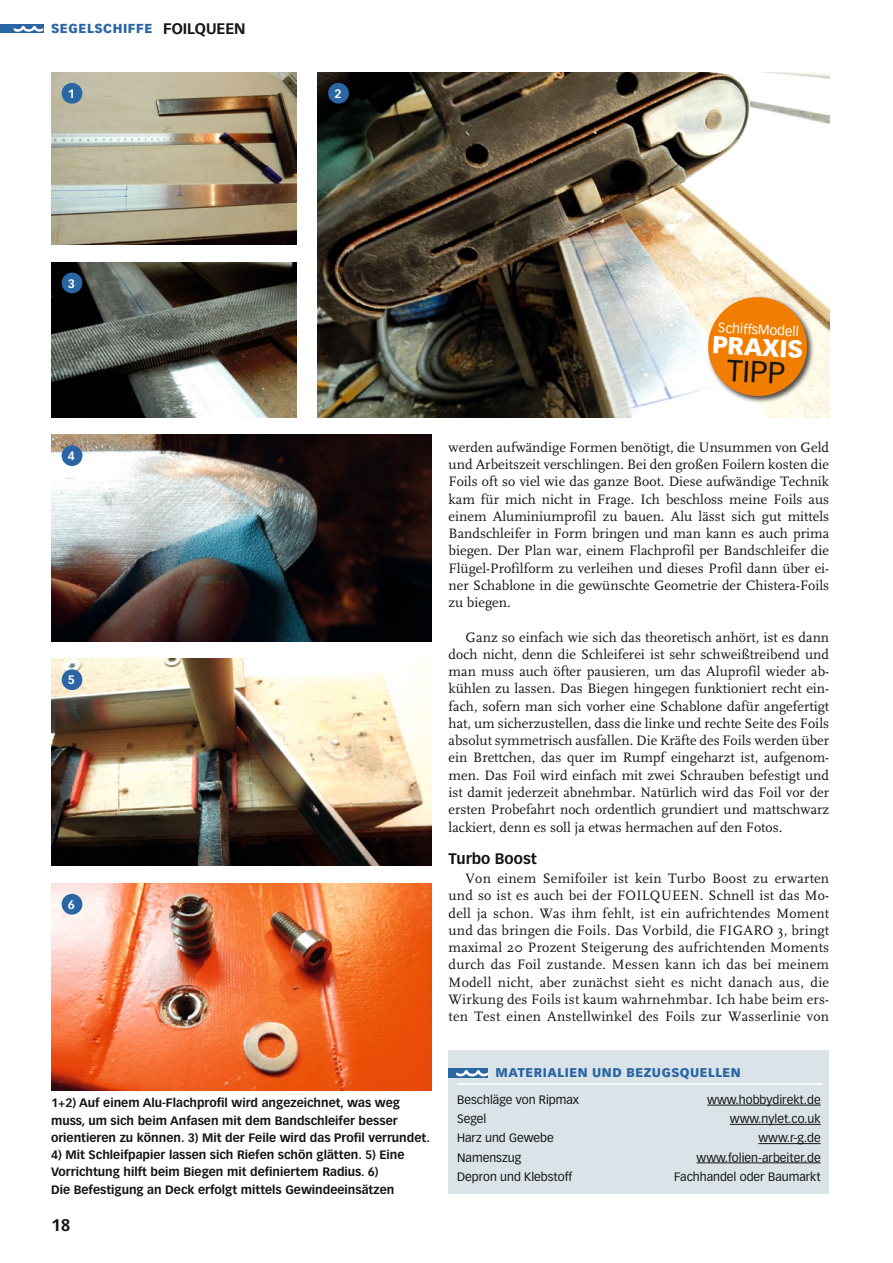
<style>
.page{position:relative;width:893px;height:1263px;background:#fff}
.page>*{position:absolute;margin:0;border:0;box-sizing:border-box;transform-origin:0 0}
.t1{font:30px "Vectora LT Std";color:#131413}
.t2{font:900 24px "Vectora LT Std";color:#fff}
.t3{font:700 16.5px "Vectora LT Std";color:#131413}
.t4{font:700 15px "Vectora LT Std";color:#131413}
.t5{font:14.25px/17.2px "FF Scala";color:#131413;text-align:justify}
.t6{font:13.35px "Vectora LT Std";color:#fff}
.t7{font:900 12.75px "Vectora LT Std";letter-spacing:.04em;color:#2a66a4}
.t8{font:900 12.45px "Vectora LT Std";letter-spacing:.04em;color:#2a66a4}
.t9{font:700 12px/17.2px "Vectora LT Std";color:#131413}
.t10{font:12px "Vectora LT Std";color:#131413}
.t11{font:700 12px "Vectora LT Std";color:#fff}
.s1{font-weight:700;font-size:15px;color:#131413}
</style>
<div class="page">
<div style="left:0;top:24px;width:43px;height:9px;background:#2a66a4"></div>
<svg style="left:14px;top:26px;width:29px;height:6px"></svg>
<div style="left:449px;top:1050px;width:380px;height:144px;background:#dae3e8"></div>
<hr style="left:707px;top:1105px;width:114px;height:1px;background:#131413">
<hr style="left:730px;top:1124px;width:91px;height:1px;background:#131413">
<hr style="left:758px;top:1143px;width:63px;height:1px;background:#131413">
<hr style="left:697px;top:1162px;width:124px;height:1px;background:#131413">
<hr style="left:457px;top:1083px;width:366px;height:2px;background:#fff">
<div style="left:449px;top:1068px;width:39px;height:10px;background:#2a66a4"></div>
<svg style="left:456px;top:1070px;width:32px;height:7px"></svg>
<img style="left:51px;top:72px;width:245px;height:173px">
<img style="left:317px;top:72px;width:512px;height:345px">
<img style="left:51px;top:262px;width:245px;height:155px">
<img style="left:51px;top:435px;width:381px;height:207px">
<img style="left:51px;top:659px;width:381px;height:207px">
<img style="left:51px;top:883px;width:381px;height:207px">
<div style="left:62px;top:83px;width:20px;height:21px;background:#2a66a4;border-radius:50%"></div>
<div style="left:328px;top:83px;width:21px;height:21px;background:#2a66a4;border-radius:50%"></div>
<div style="left:62px;top:273px;width:20px;height:20px;background:#2a66a4;border-radius:50%"></div>
<div style="left:62px;top:445px;width:20px;height:21px;background:#2a66a4;border-radius:50%"></div>
<div style="left:62px;top:669px;width:20px;height:21px;background:#2a66a4;border-radius:50%"></div>
<div style="left:62px;top:894px;width:20px;height:20px;background:#2a66a4;border-radius:50%"></div>
<div style="left:707px;top:296px;width:108px;height:108px;background:#131413;opacity:.75"></div>
<svg style="left:707px;top:296px;width:101px;height:101px;background:#eb9331"></svg>
<p class="t7" style="left:51px;top:21px;width:196px">SEGELSCHIFFE <span class="s1">FOILQUEEN</span></p>
<p class="t11" style="left:68px;top:86px;width:9px">1</p>
<p class="t11" style="left:334px;top:86px;width:9px">2</p>
<p class="t11" style="left:68px;top:276px;width:9px">3</p>
<p class="t6" style="left:719px;top:320px;width:82px;rotate:3deg">SchiffsModell</p>
<p class="t2" style="left:713px;top:329px;width:89px;rotate:3deg">PRA XIS</p>
<p class="t1" style="left:728px;top:353px;width:34px;rotate:3deg">Tipp</p>
<p class="t11" style="left:68px;top:449px;width:9px">4</p>
<p class="t11" style="left:68px;top:673px;width:9px">5</p>
<p class="t11" style="left:68px;top:897px;width:9px">6</p>
<p class="t9" style="left:51px;top:1094px;width:380px">1+2) Auf einem Alu-Flachprofil wird angezeichnet, was weg muss, um sich beim Anfasen mit dem Bandschleifer besser orientieren zu können. 3) Mit der Feile wird das Profil verrundet.</p>
<p class="t9" style="left:51px;top:1146px;width:355px">4) Mit Schleifpapier lassen sich Riefen schön glätten. 5) Eine<br>Vorrichtung hilft beim Biegen mit definiertem Radius. 6)<br>Die Befestigung an Deck erfolgt mittels Gewindeeinsätzen</p>
<p class="t3" style="left:51px;top:1215px;width:21px">18</p>
<p class="t5" style="left:449px;top:439px;width:382px">werden aufwändige Formen benötigt, die Unsummen von Geld und Arbeitszeit verschlingen. Bei den großen Foilern kosten die Foils oft so viel wie das ganze Boot. Diese aufwändige Technik kam für mich nicht in Frage. Ich beschloss meine Foils aus einem Aluminiumprofil zu bauen. Alu lässt sich gut mittels Bandschleifer in Form bringen und man kann es auch prima biegen. Der Plan war, einem Flachprofil per Bandschleifer die Flügel-Profilform zu verleihen und dieses Profil dann über ei&shy;ner Schablone in die gewünschte Geometrie der Chistera-Foils zu biegen.</p>
<p class="t5" style="left:449px;top:629px;width:382px;text-indent:17px">Ganz so einfach wie sich das theoretisch anhört, ist es dann doch nicht, denn die Schleiferei ist sehr schweißtreibend und man muss auch öfter pausieren, um das Aluprofil wieder ab&shy;kühlen zu lassen. Das Biegen hingegen funktioniert recht ein&shy;fach, sofern man sich vorher eine Schablone dafür angefertigt hat, um sicherzustellen, dass die linke und rechte Seite des Foils absolut symmetrisch ausfallen. Die Kräfte des Foils werden über ein Brettchen, das quer im Rumpf eingeharzt ist, aufgenom&shy;men. Das Foil wird einfach mit zwei Schrauben befestigt und ist damit jederzeit abnehmbar. Natürlich wird das Foil vor der ersten Probefahrt noch ordentlich grundiert und mattschwarz lackiert, denn es soll ja etwas hermachen auf den Fotos.</p>
<p class="t4" style="left:449px;top:849px;width:90px">Turbo Boost</p>
<p class="t5" style="left:449px;top:870px;width:382px;text-indent:17px">Von einem Semifoiler ist kein Turbo Boost zu erwarten und so ist es auch bei der FOILQUEEN. Schnell ist das Mo&shy;dell ja schon. Was ihm fehlt, ist ein aufrichtendes Moment und das bringen die Foils. Das Vorbild, die FIGARO 3, bringt maximal 20 Prozent Steigerung des aufrichtenden Moments durch das Foil zustande. Messen kann ich das bei meinem Modell nicht, aber zunächst sieht es nicht danach aus, die Wirkung des Foils ist kaum wahrnehmbar. Ich habe beim ers&shy;ten Test einen Anstellwinkel des Foils zur Wasserlinie von</p>
<p class="t8" style="left:495px;top:1065px;width:186px">MATERIALIEN UND BEZUGSQU</p>
<p class="t8" style="left:700px;top:1065px;width:42px">ELLEN</p>
<p class="t10" style="left:457px;top:1092px;width:124px">Beschläge von Ripmax</p>
<p class="t10" style="left:707px;top:1092px;width:115px">www.hobbydirekt.de</p>
<p class="t10" style="left:457px;top:1112px;width:31px">Segel</p>
<p class="t10" style="left:730px;top:1112px;width:92px">www.nylet.co.uk</p>
<p class="t10" style="left:457px;top:1131px;width:98px">Harz und Gewebe</p>
<p class="t10" style="left:758px;top:1131px;width:64px">www.r-g.de</p>
<p class="t10" style="left:457px;top:1150px;width:65px">Namenszug</p>
<p class="t10" style="left:697px;top:1150px;width:126px">www.folien-arbeiter.de</p>
<p class="t10" style="left:457px;top:1169px;width:117px">Depron und Klebstoff</p>
<p class="t10" style="left:674px;top:1169px;width:148px">Fachhandel oder Baumarkt</p>
</div>
